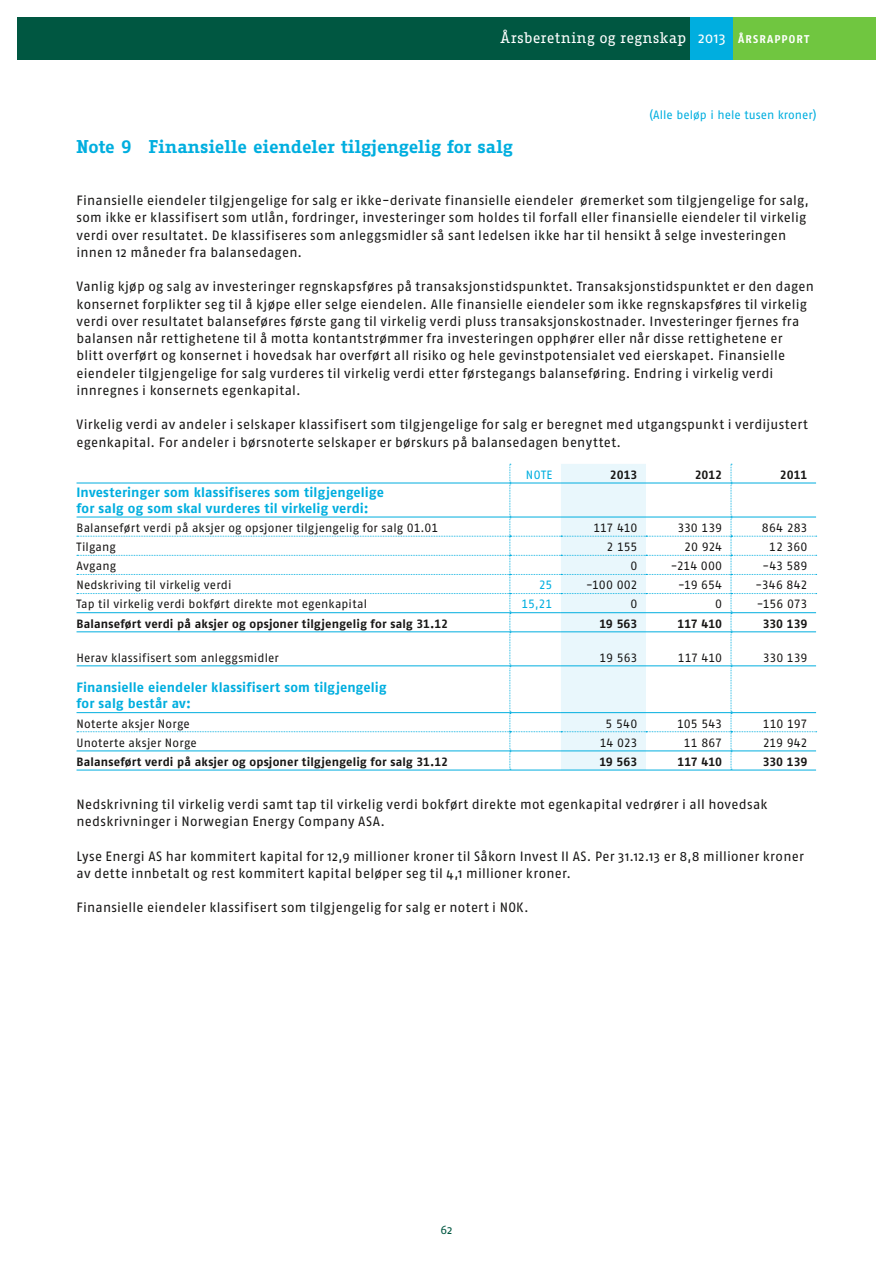
<style>
.page{position:relative;width:893px;height:1263px;background:#fff}
.page>*{position:absolute;margin:0;border:0;box-sizing:border-box;transform-origin:0 0}
.t1{font:700 18px "Fago Office Serif OT";color:#00aedf}
.t2{font:15px "Fago Office Serif OT";letter-spacing:.02em;color:#fff}
.t3{font:13.5px/17.2px "Fago OT";letter-spacing:.02em;color:#181716}
.t4{font:700 13.5px/16.2px "Fago OT";letter-spacing:.01em;color:#00aedf}
.t5{font:12px "Fago OT";letter-spacing:.01em;color:#181716}
.t6{font:700 12px "Fago OT";letter-spacing:.005em;color:#181716}
.t7{font:12px "Fago OT";letter-spacing:.005em;color:#00aedf}
.t8{font:12px "Fago OT";color:#005741}
.s1{font-family:"Fago OT"}
.s2{font-family:"Fago OT";font-weight:700;font-size:11.25px}
</style>
<div class="page">
<svg style="left:77px;top:464px;width:740px;height:306px"></svg>
<hr style="left:77px;top:517px;width:433px;height:1px;background:#00aedf">
<hr style="left:510px;top:517px;width:51px;height:1px;background:#00aedf">
<hr style="left:561px;top:517px;width:85px;height:1px;background:#00aedf">
<hr style="left:646px;top:517px;width:85px;height:1px;background:#00aedf">
<hr style="left:731px;top:517px;width:85px;height:1px;background:#00aedf">
<hr style="left:77px;top:612px;width:433px;height:1px;background:#00aedf">
<hr style="left:510px;top:612px;width:51px;height:1px;background:#00aedf">
<hr style="left:561px;top:612px;width:85px;height:1px;background:#00aedf">
<hr style="left:646px;top:612px;width:85px;height:1px;background:#00aedf">
<hr style="left:731px;top:612px;width:85px;height:1px;background:#00aedf">
<hr style="left:77px;top:631px;width:433px;height:1px;background:#00aedf">
<hr style="left:510px;top:631px;width:51px;height:1px;background:#00aedf">
<hr style="left:561px;top:631px;width:85px;height:1px;background:#00aedf">
<hr style="left:646px;top:631px;width:85px;height:1px;background:#00aedf">
<hr style="left:731px;top:631px;width:85px;height:1px;background:#00aedf">
<hr style="left:77px;top:665px;width:433px;height:1px;background:#00aedf">
<hr style="left:510px;top:665px;width:51px;height:1px;background:#00aedf">
<hr style="left:561px;top:665px;width:85px;height:1px;background:#00aedf">
<hr style="left:646px;top:665px;width:85px;height:1px;background:#00aedf">
<hr style="left:731px;top:665px;width:85px;height:1px;background:#00aedf">
<hr style="left:77px;top:712px;width:433px;height:1px;background:#00aedf">
<hr style="left:510px;top:712px;width:51px;height:1px;background:#00aedf">
<hr style="left:561px;top:712px;width:85px;height:1px;background:#00aedf">
<hr style="left:646px;top:712px;width:85px;height:1px;background:#00aedf">
<hr style="left:731px;top:712px;width:85px;height:1px;background:#00aedf">
<hr style="left:77px;top:750px;width:433px;height:1px;background:#00aedf">
<hr style="left:510px;top:750px;width:51px;height:1px;background:#00aedf">
<hr style="left:561px;top:750px;width:85px;height:1px;background:#00aedf">
<hr style="left:646px;top:750px;width:85px;height:1px;background:#00aedf">
<hr style="left:731px;top:750px;width:85px;height:1px;background:#00aedf">
<hr style="left:77px;top:770px;width:433px;height:1px;background:#00aedf">
<hr style="left:510px;top:770px;width:51px;height:1px;background:#00aedf">
<hr style="left:561px;top:770px;width:85px;height:1px;background:#00aedf">
<hr style="left:646px;top:770px;width:85px;height:1px;background:#00aedf">
<hr style="left:731px;top:770px;width:85px;height:1px;background:#00aedf">
<hr style="left:77px;top:482px;width:433px;height:1px;background:#00aedf">
<hr style="left:510px;top:482px;width:51px;height:1px;background:#00aedf">
<hr style="left:561px;top:482px;width:85px;height:1px;background:#00aedf">
<hr style="left:646px;top:482px;width:85px;height:1px;background:#00aedf">
<hr style="left:731px;top:482px;width:85px;height:1px;background:#00aedf">
<div style="left:17px;top:17px;width:674px;height:43px;background:#005741"></div>
<div style="left:691px;top:17px;width:42px;height:43px;background:#00aedf"></div>
<div style="left:733px;top:17px;width:143px;height:43px;background:#70c640"></div>
<p class="t2" style="left:500px;top:29px;width:311px">Årsberetning og regnskap <span class="s1">2013</span> <span class="s2">ÅRSRAPPORT</span></p>
<p class="t7" style="left:649px;top:108px;width:169px">(Alle beløp i hele tusen kroner)</p>
<h1 class="t1" style="left:77px;top:136px;width:438px">Note 9 Finansielle eiendeler tilgjengelig for salg</h1>
<p class="t3" style="left:77px;top:192px;width:734px">Finansielle eiendeler tilgjengelige for salg er ikke-derivate finansielle eiendeler øremerket som tilgjengelige for salg, som ikke er klassifisert som utlån, fordringer, investeringer som holdes til forfall eller finansielle eiendeler til virkelig verdi over resultatet. De klassifiseres som anleggsmidler så sant ledelsen ikke har til hensikt å selge investeringen innen 12 måneder fra balansedagen.</p>
<p class="t3" style="left:77px;top:278px;width:739px">Vanlig kjøp og salg av investeringer regnskapsføres på transaksjonstidspunktet. Transaksjonstidspunktet er den dagen konsernet forplikter seg til å kjøpe eller selge eiendelen. Alle finansielle eiendeler som ikke regnskapsføres til virkelig verdi over resultatet balanseføres første gang til virkelig verdi pluss transaksjonskostnader. Investeringer fjernes fra balansen når rettighetene til å motta kontantstrømmer fra investeringen opphører eller når disse rettighetene er<br>blitt overført og konsernet i hovedsak har overført all risiko og hele gevinstpotensialet ved eierskapet. Finansielle eiendeler tilgjengelige for salg vurderes til virkelig verdi etter førstegangs balanseføring. Endring i virkelig verdi innregnes i konsernets egenkapital.</p>
<p class="t3" style="left:77px;top:416px;width:733px">Virkelig verdi av andeler i selskaper klassifisert som tilgjengelige for salg er beregnet med utgangspunkt i verdijustert egenkapital. For andeler i børsnoterte selskaper er børskurs på balansedagen benyttet.</p>
<p class="t7" style="left:526px;top:467px;width:28px">NOTE</p>
<p class="t6" style="left:610px;top:467px;width:29px">2013</p>
<p class="t6" style="left:695px;top:467px;width:29px">2012</p>
<p class="t6" style="left:780px;top:467px;width:29px">2011</p>
<p class="t4" style="left:77px;top:484px;width:309px">Investeringer som klassifiseres som tilgjengelige for salg og som skal vurderes til virkelig verdi:</p>
<p class="t5" style="left:77px;top:520px;width:363px">Balanseført verdi på aksjer og opsjoner tilgjengelig for salg 01.01</p>
<p class="t5" style="left:593px;top:520px;width:46px">117 410</p>
<p class="t5" style="left:677px;top:520px;width:46px">330 139</p>
<p class="t5" style="left:762px;top:520px;width:47px">864 283</p>
<p class="t5" style="left:77px;top:540px;width:41px">Tilgang</p>
<p class="t5" style="left:606px;top:540px;width:33px">2 155</p>
<p class="t5" style="left:684px;top:540px;width:39px">20 924</p>
<p class="t5" style="left:769px;top:540px;width:40px">12 360</p>
<p class="t5" style="left:77px;top:559px;width:41px">Avgang</p>
<p class="t5" style="left:630px;top:559px;width:8px">0</p>
<p class="t5" style="left:671px;top:559px;width:53px">-214 000</p>
<p class="t5" style="left:762px;top:559px;width:47px">-43 589</p>
<p class="t5" style="left:77px;top:578px;width:157px">Nedskriving til virkelig verdi</p>
<p class="t7" style="left:539px;top:578px;width:15px">25</p>
<p class="t5" style="left:586px;top:578px;width:53px">-100 002</p>
<p class="t5" style="left:678px;top:578px;width:46px">-19 654</p>
<p class="t5" style="left:755px;top:578px;width:54px">-346 842</p>
<p class="t5" style="left:77px;top:597px;width:292px">Tap til virkelig verdi bokført direkte mot egenkapital</p>
<p class="t7" style="left:521px;top:597px;width:32px">15,21</p>
<p class="t5" style="left:630px;top:597px;width:8px">0</p>
<p class="t5" style="left:715px;top:597px;width:8px">0</p>
<p class="t5" style="left:757px;top:597px;width:52px">-156 073</p>
<p class="t6" style="left:77px;top:616px;width:373px">Balanseført verdi på aksjer og opsjoner tilgjengelig for salg 31.12</p>
<p class="t6" style="left:599px;top:616px;width:40px">19 563</p>
<p class="t6" style="left:678px;top:616px;width:46px">117 410</p>
<p class="t6" style="left:763px;top:616px;width:46px">330 139</p>
<p class="t5" style="left:77px;top:650px;width:204px">Herav klassifisert som anleggsmidler</p>
<p class="t5" style="left:600px;top:650px;width:39px">19 563</p>
<p class="t5" style="left:678px;top:650px;width:46px">117 410</p>
<p class="t5" style="left:763px;top:650px;width:46px">330 139</p>
<p class="t4" style="left:77px;top:679px;width:311px">Finansielle eiendeler klassifisert som tilgjengelig for salg består av:</p>
<p class="t5" style="left:77px;top:716px;width:115px">Noterte aksjer Norge</p>
<p class="t5" style="left:606px;top:716px;width:33px">5 540</p>
<p class="t5" style="left:677px;top:716px;width:46px">105 543</p>
<p class="t5" style="left:763px;top:716px;width:46px">110 197</p>
<p class="t5" style="left:77px;top:735px;width:122px">Unoterte aksjer Norge</p>
<p class="t5" style="left:600px;top:735px;width:39px">14 023</p>
<p class="t5" style="left:684px;top:735px;width:40px">11 867</p>
<p class="t5" style="left:763px;top:735px;width:46px">219 942</p>
<p class="t6" style="left:77px;top:754px;width:373px">Balanseført verdi på aksjer og opsjoner tilgjengelig for salg 31.12</p>
<p class="t6" style="left:599px;top:754px;width:40px">19 563</p>
<p class="t6" style="left:678px;top:754px;width:46px">117 410</p>
<p class="t6" style="left:763px;top:754px;width:46px">330 139</p>
<p class="t3" style="left:77px;top:795px;width:692px">Nedskrivning til virkelig verdi samt tap til virkelig verdi bokført direkte mot egenkapital vedrører i all hovedsak nedskrivninger i Norwegian Energy Company ASA.</p>
<p class="t3" style="left:77px;top:847px;width:729px">Lyse Energi AS har kommitert kapital for 12,9 millioner kroner til Såkorn Invest II AS. Per 31.12.13 er 8,8 millioner kroner av dette innbetalt og rest kommitert kapital beløper seg til 4,1 millioner kroner.</p>
<p class="t3" style="left:77px;top:899px;width:454px">Finansielle eiendeler klassifisert som tilgjengelig for salg er notert i NOK.</p>
<p class="t8" style="left:440px;top:1223px;width:14px">62</p>
</div>
